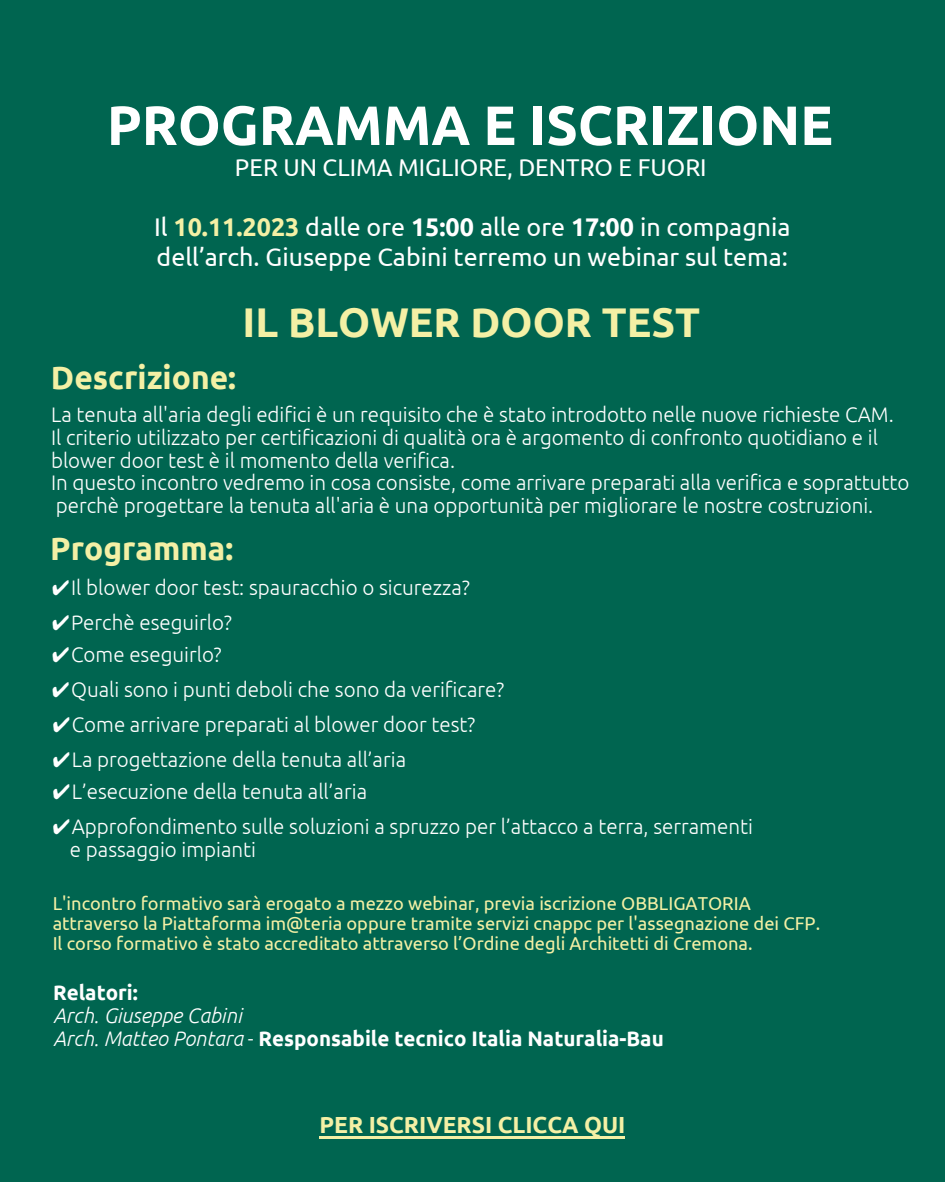
<style>
.page{position:relative;width:945px;height:1182px;background:#fff}
.page>*{position:absolute;margin:0;border:0;box-sizing:border-box;transform-origin:0 0}
.t1{font:700 55.3px "Ubuntu";color:#fff}
.t2{font:700 41.48px "Ubuntu";color:#f4f0a5}
.t3{font:700 32.38px "Ubuntu";color:#f4f0a5}
.t4{font:25.55px/30.4px "Ubuntu";color:#fff}
.t5{font:24.32px "Ubuntu";color:#fff}
.t6{font:700 23.28px "Ubuntu";color:#f4f0a5}
.t7{font:300 21px/22.9px "Ubuntu";color:#fff}
.t8{font:700 21px/22.9px "Ubuntu";color:#fff}
.t9{font:18.72px/20.3px "Ubuntu";color:#f4f0a5}
.s1{font-weight:700;color:#f4f0a5}
.s2{font-weight:700}
.s3{font-family:"MS UI Gothic";font-weight:400}
.s4{font-weight:300;font-style:italic}
.s5{font-weight:300}
</style>
<div class="page">
<div style="left:0;top:0;width:945px;height:1181px;background:#006550"></div>
<hr style="left:320px;top:1135px;width:305px;height:3px;background:#f4f0a5">
<h1 class="t1" style="left:107px;top:102px;width:728px">PROGRAMMA E ISCRIZIONE</h1>
<p class="t5" style="left:235px;top:157px;width:473px">PER UN CLIMA MIGLIORE, DENTRO E FUORI</p>
<p class="t4" style="left:154px;top:213px;width:638px">Il <span class="s1">10.11.2023</span> dalle ore <span class="s2">15:00</span> alle ore <span class="s2">17:00</span> in compagnia dell’arch. Giuseppe Cabini terremo un webinar sul tema:</p>
<h2 class="t2" style="left:242px;top:304px;width:459px">IL BLOWER DOOR TEST</h2>
<h3 class="t3" style="left:51px;top:364px;width:187px">Descrizione:</h3>
<p class="t7" style="left:51px;top:404px;width:860px">La tenuta all'aria degli edifici è un requisito che è stato introdotto nelle nuove richieste CAM.<br>Il criterio utilizzato per certificazioni di qualità ora è argomento di confronto quotidiano e il blower door test è il momento della verifica.<br>In questo incontro vedremo in cosa consiste, come arrivare preparati alla verifica e soprattutto perchè progettare la tenuta all'aria è una opportunità per migliorare le nostre costruzioni.</p>
<h3 class="t3" style="left:50px;top:534px;width:184px">Programma:</h3>
<p class="t7" style="left:51px;top:577px;width:421px"><span class="s3">✔</span>Il blower door test: spauracchio o sicurezza?</p>
<p class="t7" style="left:51px;top:612px;width:183px"><span class="s3">✔</span>Perchè eseguirlo?</p>
<p class="t7" style="left:51px;top:644px;width:173px"><span class="s3">✔</span>Come eseguirlo?</p>
<p class="t7" style="left:51px;top:679px;width:455px"><span class="s3">✔</span>Quali sono i punti deboli che sono da verificare?</p>
<p class="t7" style="left:51px;top:714px;width:426px"><span class="s3">✔</span>Come arrivare preparati al blower door test?</p>
<p class="t7" style="left:51px;top:749px;width:357px"><span class="s3">✔</span>La progettazione della tenuta all’aria</p>
<p class="t7" style="left:51px;top:781px;width:317px"><span class="s3">✔</span>L’esecuzione della tenuta all’aria</p>
<p class="t7" style="left:70px;top:816px;width:684px;text-indent:-19px"><span class="s3">✔</span>Approfondimento sulle soluzioni a spruzzo per l’attacco a terra, serramenti e passaggio impianti</p>
<p class="t9" style="left:53px;top:894px;width:769px">L'incontro formativo sarà erogato a mezzo webinar, previa iscrizione OBBLIGATORIA attraverso la Piattaforma im@teria oppure tramite servizi cnappc per l'assegnazione dei CFP.<br>Il corso formativo è stato accreditato attraverso l’Ordine degli Architetti di Cremona.</p>
<p class="t8" style="left:53px;top:982px;width:86px">Relatori:</p>
<p class="t8" style="left:53px;top:1005px;width:612px"><span class="s4">Arch. Giuseppe Cabini<br>Arch. Matteo Pontara</span> <span class="s5">-</span> Responsabile tecnico Italia Naturalia-Bau</p>
<p class="t6" style="left:320px;top:1114px;width:307px">PER ISCRIVERSI CLICCA QUI</p>
</div>
